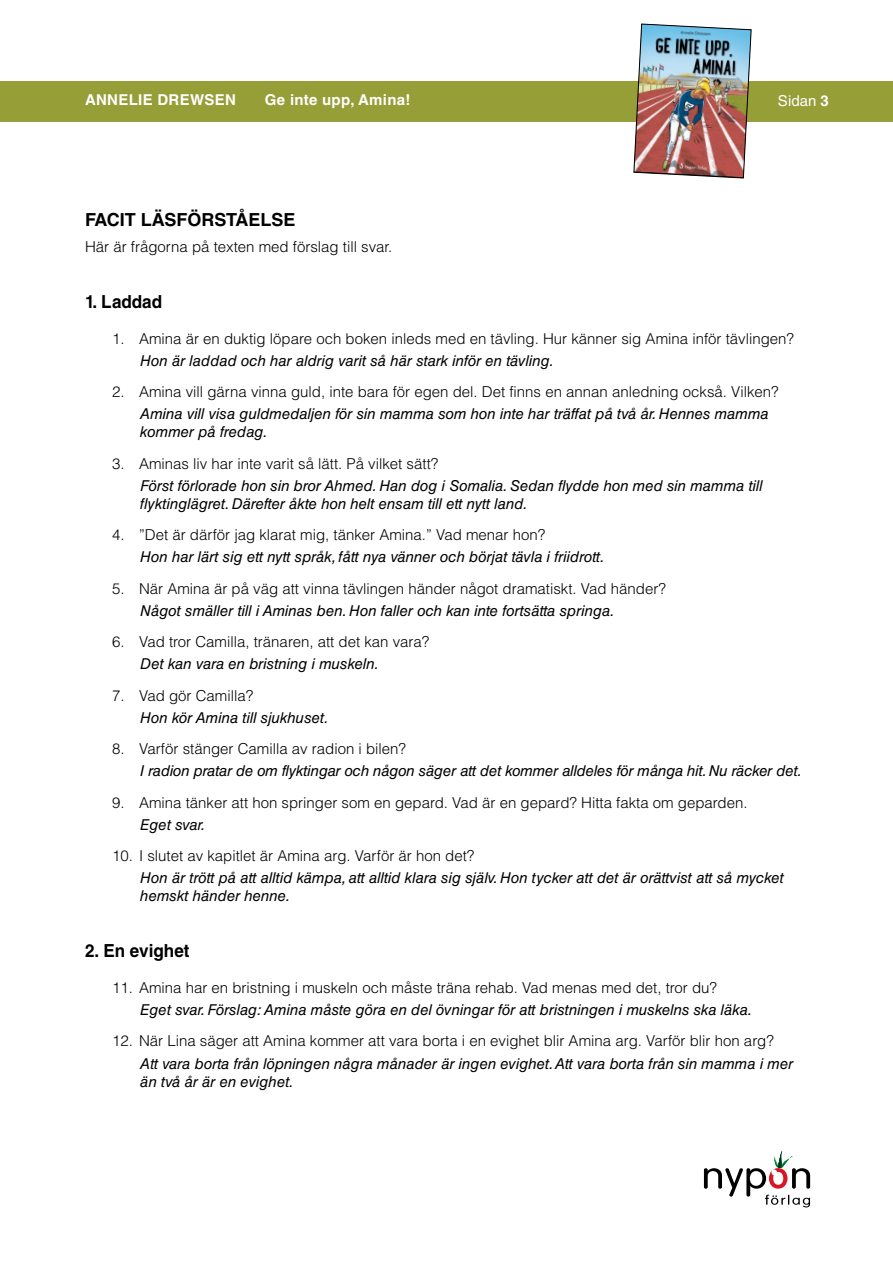
<style>
.page{position:relative;width:893px;height:1263px;background:#fff}
.page>*{position:absolute;margin:0;border:0;box-sizing:border-box;transform-origin:0 0}
.t1{font:700 18px "Helvetica LT Std";color:#000;scale:.95 1}
.t2{font:700 18px "Helvetica LT Std";color:#000}
.t3{font:italic 15px/18px "Helvetica LT Std";color:#000}
.t4{font:300 15px "Helvetica LT Std";color:#000}
.t5{font:700 15px "Helvetica LT Std";letter-spacing:.02em;color:#fff}
.t6{font:15px "Helvetica LT Std";color:#fff}
.s1{font-weight:700}
</style>
<div class="page">
<div style="left:0;top:81px;width:893px;height:40px;background:#969e38"></div>
<svg style="left:704px;top:1151px;width:106px;height:56px"></svg>
<img style="left:633px;top:23px;width:119px;height:156px">
<p class="t5" style="left:85px;top:90px;width:152px">ANNELIE DREWSEN</p>
<p class="t5" style="left:265px;top:90px;width:147px">Ge inte upp, Amina!</p>
<p class="t6" style="left:778px;top:92px;width:52px">Sidan <span class="s1">3</span></p>
<p class="t2" style="left:85px;top:208px;width:212px">FACIT LÄSFÖRSTÅELSE</p>
<p class="t4" style="left:85px;top:237px;width:309px">Här är frågorna på texten med förslag till svar.</p>
<p class="t1" style="left:85px;top:291px;width:83px">1. Laddad</p>
<p class="t4" style="left:112px;top:329px;width:683px">1. Amina är en duktig löpare och boken inleds med en tävling. Hur känner sig Amina inför tävlingen?</p>
<p class="t3" style="left:140px;top:351px;width:415px">Hon är laddad och har aldrig varit så här stark inför en tävling.</p>
<p class="t4" style="left:112px;top:382px;width:668px">2. Amina vill gärna vinna guld, inte bara för egen del. Det finns en annan anledning också. Vilken?</p>
<p class="t3" style="left:140px;top:405px;width:630px">Amina vill visa guldmedaljen för sin mamma som hon inte har träffat på två år. Hennes mamma kommer på fredag.</p>
<p class="t4" style="left:112px;top:454px;width:328px">3. Aminas liv har inte varit så lätt. På vilket sätt?</p>
<p class="t3" style="left:140px;top:476px;width:624px">Först förlorade hon sin bror Ahmed. Han dog i Somalia. Sedan flydde hon med sin mamma till flyktinglägret. Därefter åkte hon helt ensam till ett nytt land.</p>
<p class="t4" style="left:112px;top:525px;width:435px">4. ”Det är därför jag klarat mig, tänker Amina.” Vad menar hon?</p>
<p class="t3" style="left:140px;top:548px;width:466px">Hon har lärt sig ett nytt språk, fått nya vänner och börjat tävla i friidrott.</p>
<p class="t4" style="left:112px;top:579px;width:555px">5. När Amina är på väg att vinna tävlingen händer något dramatiskt. Vad händer?</p>
<p class="t3" style="left:140px;top:601px;width:476px">Något smäller till i Aminas ben. Hon faller och kan inte fortsätta springa.</p>
<p class="t4" style="left:112px;top:632px;width:319px">6. Vad tror Camilla, tränaren, att det kan vara?</p>
<p class="t3" style="left:140px;top:655px;width:240px">Det kan vara en bristning i muskeln.</p>
<p class="t4" style="left:112px;top:686px;width:143px">7. Vad gör Camilla?</p>
<p class="t3" style="left:140px;top:708px;width:190px">Hon kör Amina till sjukhuset.</p>
<p class="t4" style="left:112px;top:739px;width:295px">8. Varför stänger Camilla av radion i bilen?</p>
<p class="t3" style="left:140px;top:762px;width:663px">I radion pratar de om flyktingar och någon säger att det kommer alldeles för många hit. Nu räcker det.</p>
<p class="t4" style="left:112px;top:793px;width:637px">9. Amina tänker att hon springer som en gepard. Vad är en gepard? Hitta fakta om geparden.</p>
<p class="t3" style="left:140px;top:815px;width:66px">Eget svar.</p>
<p class="t4" style="left:112px;top:846px;width:364px">10. I slutet av kapitlet är Amina arg. Varför är hon det?</p>
<p class="t3" style="left:140px;top:869px;width:645px">Hon är trött på att alltid kämpa, att alltid klara sig själv. Hon tycker att det är orättvist att så mycket hemskt händer henne.</p>
<p class="t1" style="left:85px;top:940px;width:112px">2. En evighet</p>
<p class="t4" style="left:112px;top:978px;width:606px">11. Amina har en bristning i muskeln och måste träna rehab. Vad menas med det, tror du?</p>
<p class="t3" style="left:140px;top:1001px;width:613px">Eget svar. Förslag: Amina måste göra en del övningar för att bristningen i muskelns ska läka.</p>
<p class="t4" style="left:112px;top:1032px;width:663px">12. När Lina säger att Amina kommer att vara borta i en evighet blir Amina arg. Varför blir hon arg?</p>
<p class="t3" style="left:140px;top:1054px;width:654px">Att vara borta från löpningen några månader är ingen evighet. Att vara borta från sin mamma i mer än två år är en evighet.</p>
</div>
